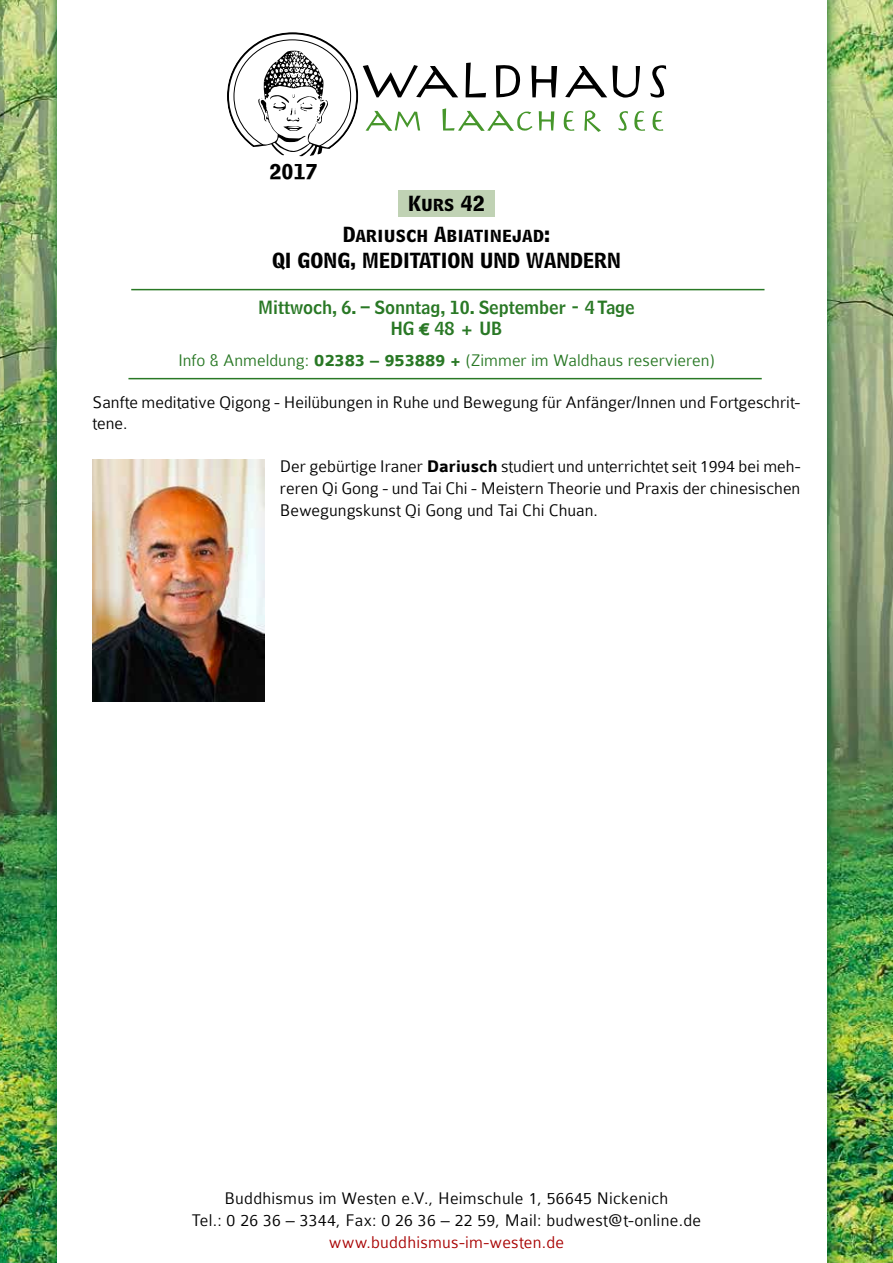
<style>
.page{position:relative;width:893px;height:1263px;background:#fff}
.page>*{position:absolute;margin:0;border:0;box-sizing:border-box;transform-origin:0 0}
.t1{font:300 18px/21.6px "Colaborate";color:#000;text-align:center}
.t2{font:300 18px "Colaborate";color:#297825}
.t3{font:18px/30.6px "Bell Centennial Bold Listing Alt";color:#000;text-align:center}
.t4{font:18px/21.6px "Bell Centennial Name And Number";color:#297825;text-align:center}
.t5{font:300 18px "Colaborate";letter-spacing:.015em;color:#a80000}
.t6{font:18px "Bell Centennial Bold Listing";color:#000}
.s1{font-family:"Colaborate";font-weight:700}
.s2{font-weight:700}
</style>
<div class="page">
<img style="left:0;top:0;width:44px;height:1263px">
<img style="left:840px;top:0;width:53px;height:1263px">
<img style="left:44px;top:0;width:796px;height:1263px">
<div style="left:57px;top:0;width:770px;height:1263px;background:#fff"></div>
<svg style="left:650px;top:65px;width:16px;height:33px"></svg>
<svg style="left:565px;top:66px;width:75px;height:32px"></svg>
<svg style="left:563px;top:111px;width:11px;height:20px"></svg>
<svg style="left:618px;top:111px;width:10px;height:20px"></svg>
<svg style="left:652px;top:111px;width:11px;height:20px"></svg>
<svg style="left:634px;top:111px;width:11px;height:20px"></svg>
<svg style="left:584px;top:110px;width:17px;height:22px"></svg>
<svg style="left:227px;top:32px;width:330px;height:125px"></svg>
<div style="left:398px;top:191px;width:96px;height:26px;background:#c0d2b4"></div>
<hr style="left:131px;top:289px;width:633px;height:1px;background:#297825">
<hr style="left:128px;top:378px;width:634px;height:1px;background:#297825">
<img style="left:92px;top:460px;width:173px;height:242px">
<p class="t6" style="left:269px;top:159px;width:50px">2017</p>
<p class="t3" style="left:343px;top:188px;width:209px">Kurs 42<br>Dariusch Abiatinejad:</p>
<p class="t3" style="left:272px;top:244px;width:350px">QI GONG, MEDITATION UND WANDERN</p>
<p class="t4" style="left:258px;top:296px;width:378px">Mittwoch, 6. – Sonntag, 10. September - 4 Tage<br>HG <span class="s1">€</span> 48 + UB</p>
<p class="t2" style="left:178px;top:351px;width:538px">Info &amp; Anmeldung: <span class="s2">02383 – 953889 +</span> (Zimmer im Waldhaus reservieren)</p>
<p class="t1" style="left:92px;top:391px;width:709px;text-align:left">Sanfte meditative Qigong - Heilübungen in Ruhe und Bewegung für Anfänger/Innen und Fortgeschrit&shy;tene.</p>
<p class="t1" style="left:280px;top:456px;width:522px;text-align:justify">Der gebürtige Iraner <span class="s2">Dariusch</span> studiert und unterrichtet seit 1994 bei meh&shy;reren Qi Gong - und Tai Chi - Meistern Theorie und Praxis der chinesischen Bewegungskunst Qi Gong und Tai Chi Chuan.</p>
<p class="t1" style="left:192px;top:1188px;width:511px">Buddhismus im Westen e.V., Heimschule 1, 56645 Nickenich<br>Tel.: 0 26 36 – 3344, Fax: 0 26 36 – 22 59, Mail: budwest@t-online.de</p>
<p class="t5" style="left:329px;top:1232px;width:237px">www.buddhismus-im-westen.de</p>
</div>
